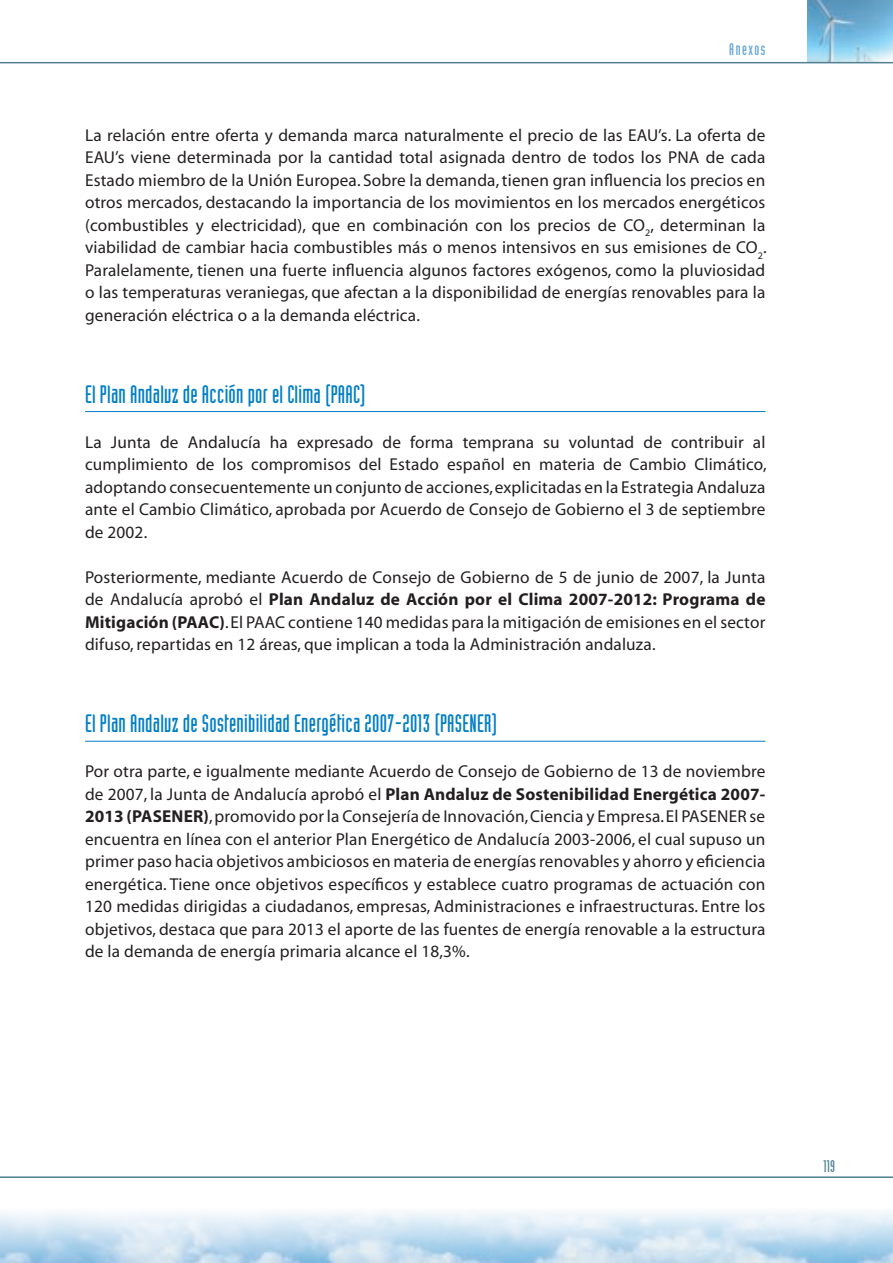
<style>
.page{position:relative;width:893px;height:1263px;background:#fff}
.page>*{position:absolute;margin:0;border:0;box-sizing:border-box;transform-origin:0 0}
.t1{font:24.75px "Industria Solid";letter-spacing:.01em;color:#007ec5}
.t2{font:17.25px/22.5px "Myriad";letter-spacing:.01em;color:#231f20;text-align:justify}
.t3{font:16.5px "Industria Solid";letter-spacing:.09em;color:#60a3d8}
.t4{font:16.5px "Industria Solid A";color:#518093}
.s1{font-weight:700}
</style>
<div class="page">
<img style="left:808px;top:0;width:85px;height:62px">
<hr style="left:0;top:62px;width:893px;height:1px;background:#518093">
<hr style="left:0;top:1176px;width:893px;height:2px;background:#518093">
<hr style="left:85px;top:411px;width:680px;height:1px;background:#007ec5">
<hr style="left:85px;top:741px;width:680px;height:1px;background:#007ec5">
<p class="t3" style="left:729px;top:40px;width:38px">Anexos</p>
<p class="t2" style="left:85px;top:124px;width:683px">La relación entre oferta y demanda marca naturalmente el precio de las EAU’s. La oferta de EAU’s viene determinada por la cantidad total asignada dentro de todos los PNA de cada Estado miembro de la Unión Europea. Sobre la demanda, tienen gran influencia los precios en otros mercados, destacando la importancia de los movimientos en los mercados energéticos (combustibles y electricidad), que en combinación con los precios de CO<sub>2</sub>, determinan la viabilidad de cambiar hacia combustibles más o menos intensivos en sus emisiones de CO<sub>2</sub>.<br>Paralelamente, tienen una fuerte influencia algunos factores exógenos, como la pluviosidad o las temperaturas veraniegas, que afectan a la disponibilidad de energías renovables para la generación eléctrica o a la demanda eléctrica.</p>
<h1 class="t1" style="left:85px;top:380px;width:282px">El Plan Andaluz de Acción por el Clima (paac)</h1>
<p class="t2" style="left:85px;top:431px;width:683px">La Junta de Andalucía ha expresado de forma temprana su voluntad de contribuir al cumplimiento de los compromisos del Estado español en materia de Cambio Climático, adoptando consecuentemente un conjunto de acciones, explicitadas en la Estrategia Andaluza ante el Cambio Climático, aprobada por Acuerdo de Consejo de Gobierno el 3 de septiembre de 2002.</p>
<p class="t2" style="left:85px;top:566px;width:682px">Posteriormente, mediante Acuerdo de Consejo de Gobierno de 5 de junio de 2007, la Junta de Andalucía aprobó el <span class="s1">Plan Andaluz de Acción por el Clima 2007-2012: Programa de Mitigación (PAAC)</span>. El PAAC contiene 140 medidas para la mitigación de emisiones en el sector difuso, repartidas en 12 áreas, que implican a toda la Administración andaluza.</p>
<h1 class="t1" style="left:85px;top:710px;width:371px">El Plan Andaluz de Sostenibilidad Energética 2007-2013 (Pasener</h1>
<h1 class="t1" style="left:492px;top:710px;width:7px">)</h1>
<p class="t2" style="left:85px;top:761px;width:682px">Por otra parte, e igualmente mediante Acuerdo de Consejo de Gobierno de 13 de noviembre de 2007, la Junta de Andalucía aprobó el <span class="s1">Plan Andaluz de Sostenibilidad Energética 2007- 2013 (PASENER)</span>, promovido por la Consejería de Innovación, Ciencia y Empresa. El PASENER se encuentra en línea con el anterior Plan Energético de Andalucía 2003-2006, el cual supuso un primer paso hacia objetivos ambiciosos en materia de energías renovables y ahorro y eficiencia energética. Tiene once objetivos específicos y establece cuatro programas de actuación con 120 medidas dirigidas a ciudadanos, empresas, Administraciones e infraestructuras. Entre los objetivos, destaca que para 2013 el aporte de las fuentes de energía renovable a la estructura de la demanda de energía primaria alcance el 18,3%.</p>
<p class="t4" style="left:823px;top:1157px;width:13px">119</p>
</div>
